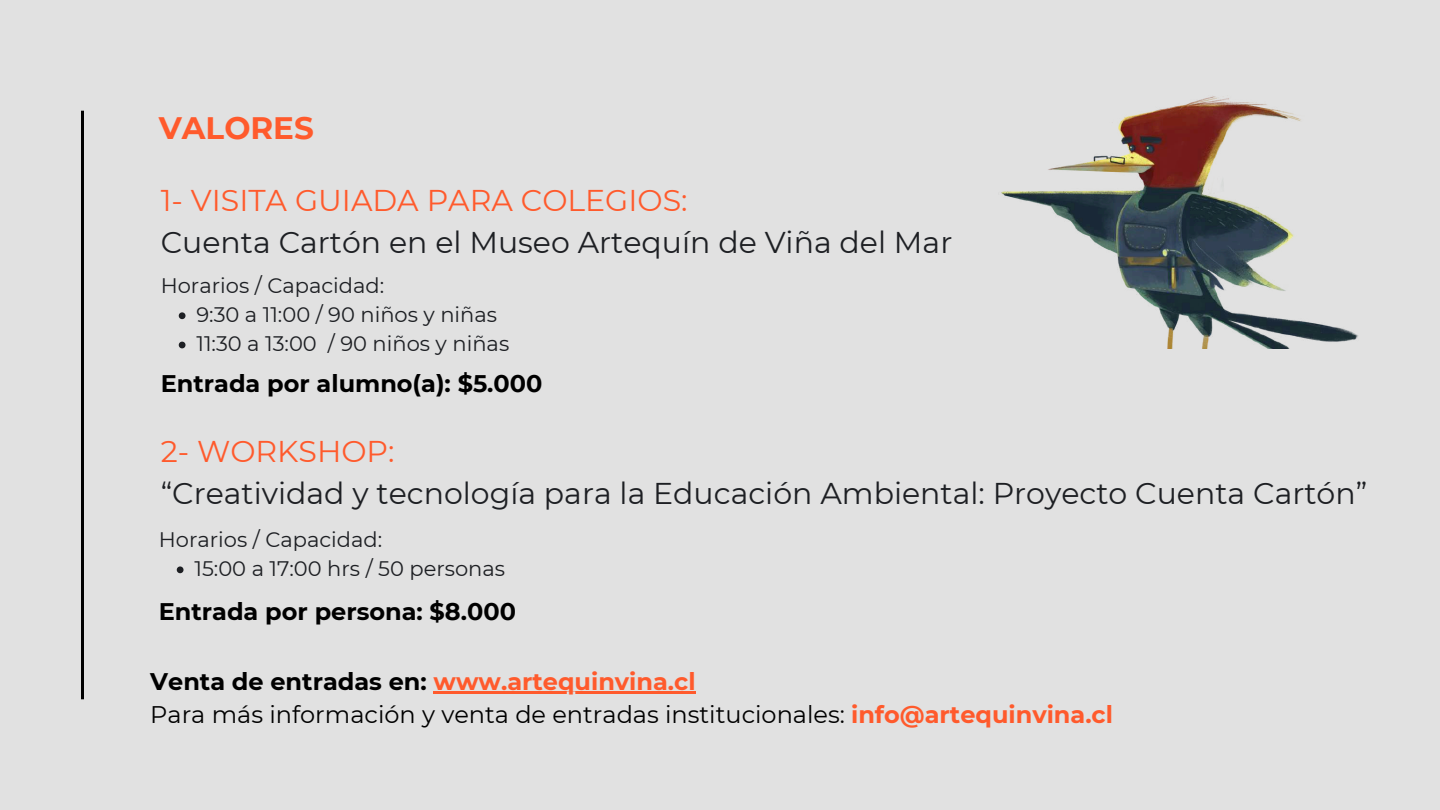
<style>
.page{position:relative;width:1440px;height:810px;background:#e1e1e1}
.page>*{position:absolute;margin:0;border:0;box-sizing:border-box;transform-origin:0 0}
.t1{font:700 31px "Montserrat";color:#ff5a2c}
.t2{font:30px "Montserrat";color:#1d1f23}
.t3{font:30px "Montserrat";color:#ff5a2c}
.t4{font:24px/33px "Montserrat";color:#000}
.t5{font:700 24px "Montserrat";color:#000}
.t6{font:21px/29.2px "Montserrat";color:#1d1f23}
.s1{font-weight:700}
.s2{font-weight:700;color:#ff5a2c}
</style>
<div class="page">
<hr style="left:81px;top:111px;width:3px;height:588px;background:#000">
<img style="left:1001px;top:96px;width:357px;height:253px">
<svg style="left:179px;top:312px;width:7px;height:7px"></svg>
<svg style="left:179px;top:342px;width:7px;height:6px"></svg>
<svg style="left:177px;top:566px;width:7px;height:7px"></svg>
<hr style="left:434px;top:692px;width:262px;height:2px;background:#ff5a2c">
<h1 class="t1" style="left:159px;top:109px;width:157px">VALORES</h1>
<h2 class="t3" style="left:161px;top:182px;width:528px">1- VISITA GUIADA PARA COLEGIOS:</h2>
<h2 class="t2" style="left:161px;top:224px;width:793px">Cuenta Cartón en el Museo Artequín de Viña del Mar</h2>
<p class="t6" style="left:196px;top:271px;width:314px;text-indent:-36px">Horarios / Capacidad:<br>9:30 a 11:00 / 90 niños y niñas<br>11:30 a 13:00 / 90 niños y niñas</p>
<p class="t5" style="left:161px;top:369px;width:383px">Entrada por alumno(a): $5.000</p>
<h2 class="t3" style="left:161px;top:433px;width:235px">2- WORKSHOP:</h2>
<h2 class="t2" style="left:161px;top:475px;width:1208px">“Creatividad y tecnología para la Educación Ambiental: Proyecto Cuenta Cartón”</h2>
<p class="t6" style="left:194px;top:525px;width:312px;text-indent:-36px">Horarios / Capacidad:<br>15:00 a 17:00 hrs / 50 personas</p>
<p class="t5" style="left:159px;top:596px;width:359px">Entrada por persona: $8.000</p>
<p class="t4" style="left:150px;top:665px;width:964px"><span class="s1">Venta de entradas en:</span> <span class="s2">www.artequinvina.cl<br></span>Para más información y venta de entradas institucionales: <span class="s2">info@artequinvina.cl</span></p>
</div>
